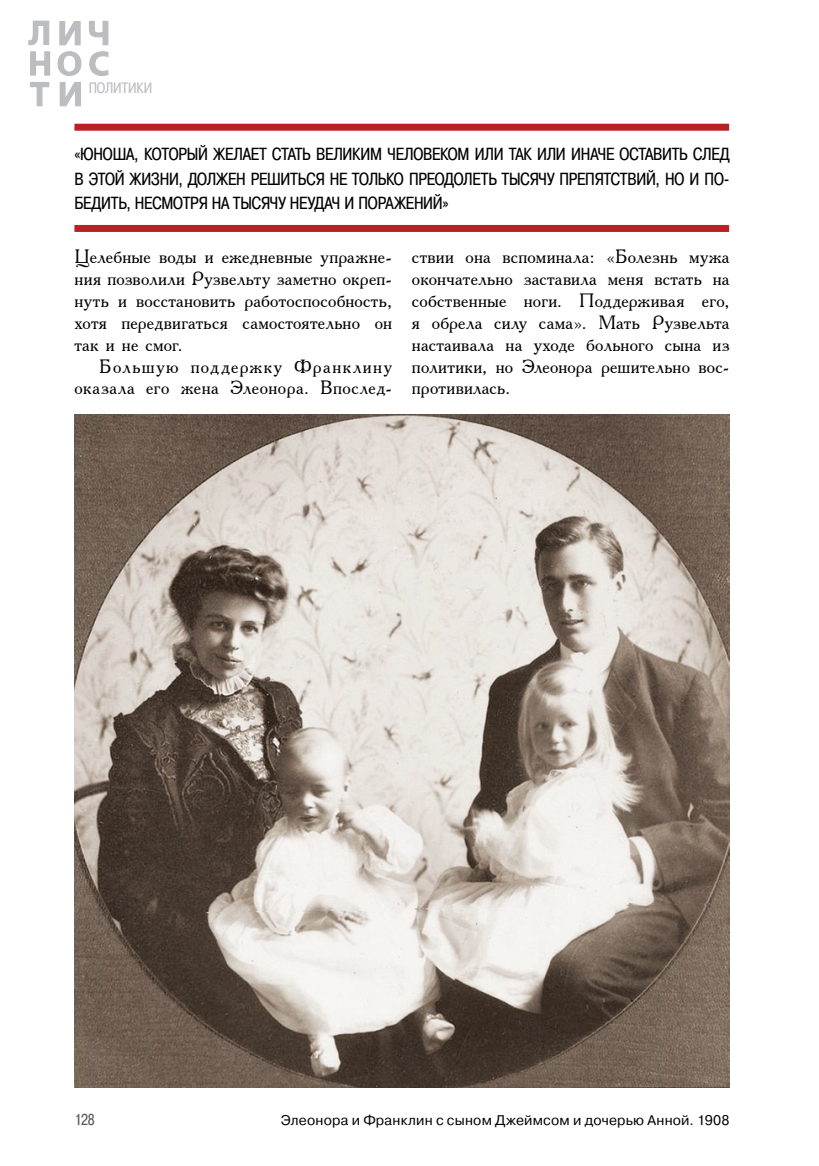
<style>
.page{position:relative;width:819px;height:1166px;background:#fff}
.page>*{position:absolute;margin:0;border:0;box-sizing:border-box;transform-origin:0 0}
.осн_набор{font:19.25px/21.9px "Academy";letter-spacing:.015em;color:#000;text-align:justify}
.осн_набор-2{font:19.25px/21.9px "Academy";letter-spacing:.05em;color:#000;text-align:right}
.врезка_зеленая{font:17.5px "Pragmatica Cond C";letter-spacing:.005em;color:#000}
.t1{font:15.75px "Pragmatica Cond C";color:#58595b}
.t2{font:15.05px "Pragmatica Cond C";color:#bcbdc0}
.подпись_к_иллюстраци{font:14px "Pragmatica C";letter-spacing:.015em;color:#000}
</style>
<div class="page">
<svg style="left:89px;top:21px;width:20px;height:55px"></svg>
<svg style="left:28px;top:20px;width:23px;height:87px"></svg>
<svg style="left:57px;top:21px;width:25px;height:86px"></svg>
<img style="left:74px;top:415px;width:655px;height:673px">
<div style="left:74px;top:225px;width:655px;height:7px;background:#ba2025"></div>
<div style="left:74px;top:124px;width:655px;height:7px;background:#ba2025"></div>
<p class="t2" style="left:89px;top:79px;width:65px">ПОЛИТИКИ</p>
<p class="врезка_зеленая" style="left:74px;top:144px;width:18px">«Юноша</p>
<p class="врезка_зеленая" style="left:134px;top:144px;width:20px">, котор</p>
<p class="врезка_зеленая" style="left:187px;top:144px;width:48px">ый желает</p>
<p class="врезка_зеленая" style="left:272px;top:144px;width:9px">стат</p>
<p class="врезка_зеленая" style="left:302px;top:144px;width:24px">ь великим</p>
<p class="врезка_зеленая" style="left:387px;top:144px;width:19px">человеком</p>
<p class="врезка_зеленая" style="left:475px;top:144px;width:10px">или</p>
<p class="врезка_зеленая" style="left:509px;top:144px;width:38px">так или</p>
<p class="врезка_зеленая" style="left:571px;top:144px;width:58px">иначеоставит</p>
<p class="врезка_зеленая" style="left:679px;top:144px;width:24px">ь след</p>
<p class="врезка_зеленая" style="left:74px;top:169px;width:34px">в этой</p>
<p class="врезка_зеленая" style="left:130px;top:169px;width:132px">жизни , должен решит</p>
<p class="врезка_зеленая" style="left:298px;top:169px;width:121px">ься не только преодолет</p>
<p class="врезка_зеленая" style="left:488px;top:169px;width:81px">ь тысячу преп</p>
<p class="врезка_зеленая" style="left:594px;top:169px;width:19px">ятствий</p>
<p class="врезка_зеленая" style="left:655px;top:169px;width:44px">, но ипо</p>
<p class="врезка_зеленая" style="left:724px;top:169px;width:7px">-</p>
<p class="врезка_зеленая" style="left:74px;top:193px;width:10px">бедит</p>
<p class="врезка_зеленая" style="left:118px;top:193px;width:27px">ь, несмотр</p>
<p class="врезка_зеленая" style="left:198px;top:193px;width:155px">я на тысячу неудач ипора</p>
<p class="врезка_зеленая" style="left:394px;top:193px;width:22px">жений</p>
<p class="врезка_зеленая" style="left:442px;top:193px;width:8px">»</p>
<p class="осн_набор" style="left:74px;top:245px;width:319px">Целебные воды и ежедневные упражне&shy;ния позволили Рузвельту заметно окреп&shy;нуть и восстановить работоспособность, хотя передвигаться самостоятельно он так и не смог.</p>
<p class="осн_набор-2" style="left:74px;top:355px;width:319px">Большую поддержку Франклину оказала его жена Элеонора. Впослед-</p>
<p class="осн_набор" style="left:412px;top:245px;width:319px">ствии она вспоминала: «Болезнь мужа окончательно заставила меня встать на собственные ноги. Поддерживая его, я обрела силу сама». Мать Рузвельта настаивала на уходе больного сына из политики, но Элеонора решительно вос&shy;противилась.</p>
<p class="t1" style="left:74px;top:1110px;width:22px">128</p>
<p class="подпись_к_иллюстраци" style="left:281px;top:1112px;width:450px">Элеонора и Франклин с сыном Джеймсом и дочерью Анной. 1908</p>
</div>
